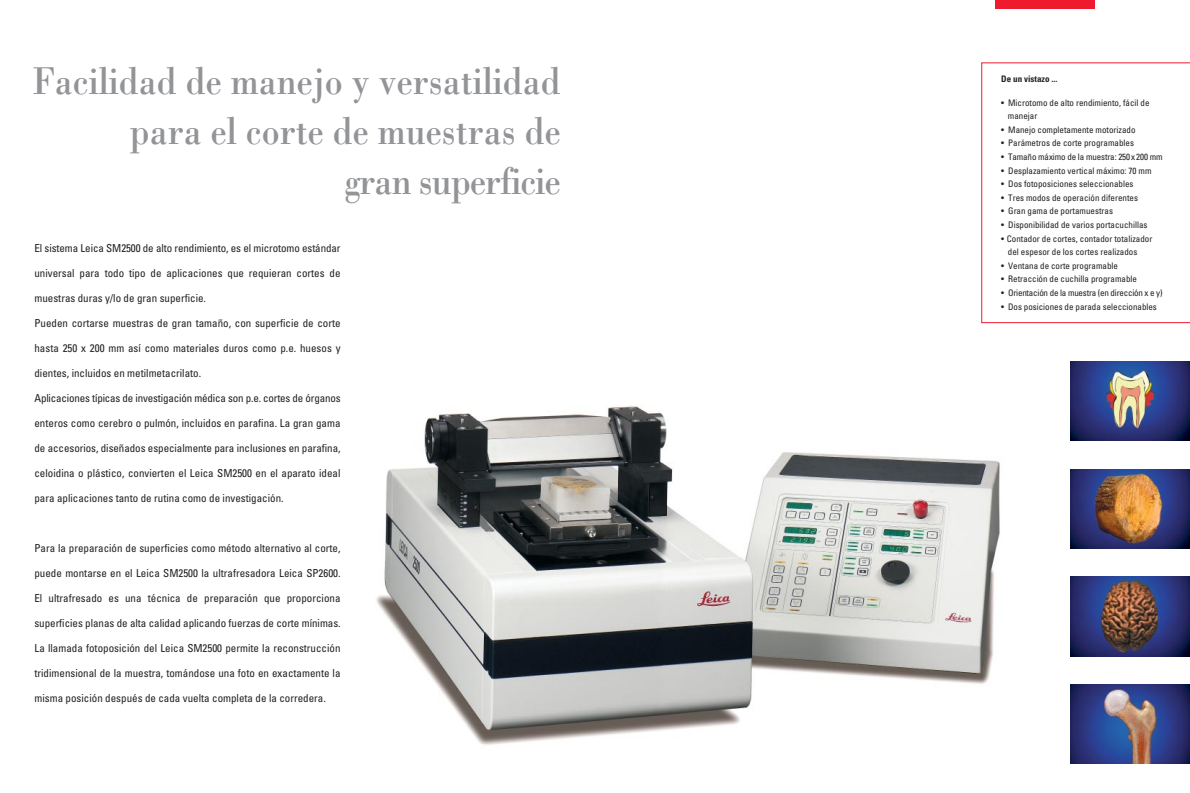
<style>
.page{position:relative;width:1190px;height:793px;background:#fff}
.page>*{position:absolute;margin:0;border:0;box-sizing:border-box;transform-origin:0 0}
.t1{font:40px/50px "Leicana";color:#939497;text-align:right}
.t2{font:condensed 11px "Univers";color:#231f1f}
.t3{font:condensed 9px/13.6px "Univers";color:#231f1f}
.t4{font:condensed 9px "Univers";letter-spacing:-.02em;color:#231f1f}
.t5{font:700 condensed 9px "Univers";color:#231f1f}
</style>
<div class="page">
<img style="left:376px;top:405px;width:624px;height:340px">
<img style="left:1071px;top:361px;width:119px;height:80px">
<img style="left:1071px;top:469px;width:119px;height:79px">
<img style="left:1071px;top:577px;width:119px;height:79px">
<img style="left:1071px;top:685px;width:119px;height:79px">
<div style="left:995px;top:0;width:100px;height:8px;background:#ee1b2e"></div>
<svg style="left:981px;top:62px;width:209px;height:261px"></svg>
<h1 class="t1" style="left:33px;top:60px;width:529px">Facilidad de manejo y versatilidad para el corte de muestras de<br>gran superficie</h1>
<p class="t5" style="left:1001px;top:76px;width:58px">De un vistazo ...</p>
<p class="t3" style="left:1008px;top:97px;width:143px;text-indent:-7px">• Microtomo de alto rendimiento, fácil de manejar</p>
<p class="t3" style="left:1001px;top:124px;width:136px">• Manejo completamente motorizado</p>
<p class="t3" style="left:1001px;top:137px;width:134px">• Parámetros de corte programables</p>
<p class="t3" style="left:1001px;top:151px;width:163px">• Tamaño máximo de la muestra: 250 x 200 mm</p>
<p class="t3" style="left:1001px;top:165px;width:152px">• Desplazamiento vertical máximo: 70 mm</p>
<p class="t3" style="left:1001px;top:178px;width:134px">• Dos fotoposiciones seleccionables</p>
<p class="t3" style="left:1001px;top:192px;width:138px">• Tres modos de operación diferentes</p>
<p class="t3" style="left:1001px;top:205px;width:113px">• Gran gama de portamuestras</p>
<p class="t3" style="left:1001px;top:219px;width:148px">• Disponibilidad de varios portacuchillas</p>
<p class="t3" style="left:1008px;top:233px;width:146px;text-indent:-7px">• Contador de cortes, contador totalizador del espesor de los cortes realizados</p>
<p class="t3" style="left:1001px;top:260px;width:118px">• Ventana de corte programable</p>
<p class="t3" style="left:1001px;top:273px;width:137px">• Retracción de cuchilla programable</p>
<p class="t4" style="left:1001px;top:290px;width:163px">• Orientación de la muestra (en dirección x e y)</p>
<p class="t3" style="left:1001px;top:301px;width:157px">• Dos posiciones de parada seleccionables</p>
<p class="t2" style="left:34px;top:244px;width:308px">El sistema Leica SM2500 de alto rendimiento, es el microtomo estándar</p>
<p class="t2" style="left:34px;top:269px;width:308px">universal para todo tipo de aplicaciones que requieran cortes de</p>
<p class="t2" style="left:34px;top:294px;width:173px">muestras duras y/lo de gran superficie.</p>
<p class="t2" style="left:34px;top:319px;width:308px">Pueden cortarse muestras de gran tamaño, con superficie de corte</p>
<p class="t2" style="left:34px;top:344px;width:308px">hasta 250 x 200 mm así como materiales duros como p.e. huesos y</p>
<p class="t2" style="left:34px;top:369px;width:168px">dientes, incluidos en metilmetacrilato.</p>
<p class="t2" style="left:34px;top:394px;width:308px">Aplicaciones típicas de investigación médica son p.e. cortes de órganos</p>
<p class="t2" style="left:34px;top:419px;width:308px">enteros como cerebro o pulmón, incluidos en parafina. La gran gama</p>
<p class="t2" style="left:34px;top:444px;width:308px">de accesorios, diseñados especialmente para inclusiones en parafina,</p>
<p class="t2" style="left:34px;top:469px;width:308px">celoidina o plástico, convierten el Leica SM2500 en el aparato ideal</p>
<p class="t2" style="left:34px;top:494px;width:251px">para aplicaciones tanto de rutina como de investigación.</p>
<p class="t2" style="left:34px;top:544px;width:308px">Para la preparación de superficies como método alternativo al corte,</p>
<p class="t2" style="left:34px;top:569px;width:308px">puede montarse en el Leica SM2500 la ultrafresadora Leica SP2600.</p>
<p class="t2" style="left:34px;top:594px;width:308px">El ultrafresado es una técnica de preparación que proporciona</p>
<p class="t2" style="left:34px;top:619px;width:308px">superficies planas de alta calidad aplicando fuerzas de corte mínimas.</p>
<p class="t2" style="left:34px;top:644px;width:308px">La llamada fotoposición del Leica SM2500 permite la reconstrucción</p>
<p class="t2" style="left:34px;top:669px;width:308px">tridimensional de la muestra, tomándose una foto en exactamente la</p>
<p class="t2" style="left:34px;top:694px;width:293px">misma posición después de cada vuelta completa de la corredera.</p>
</div>
